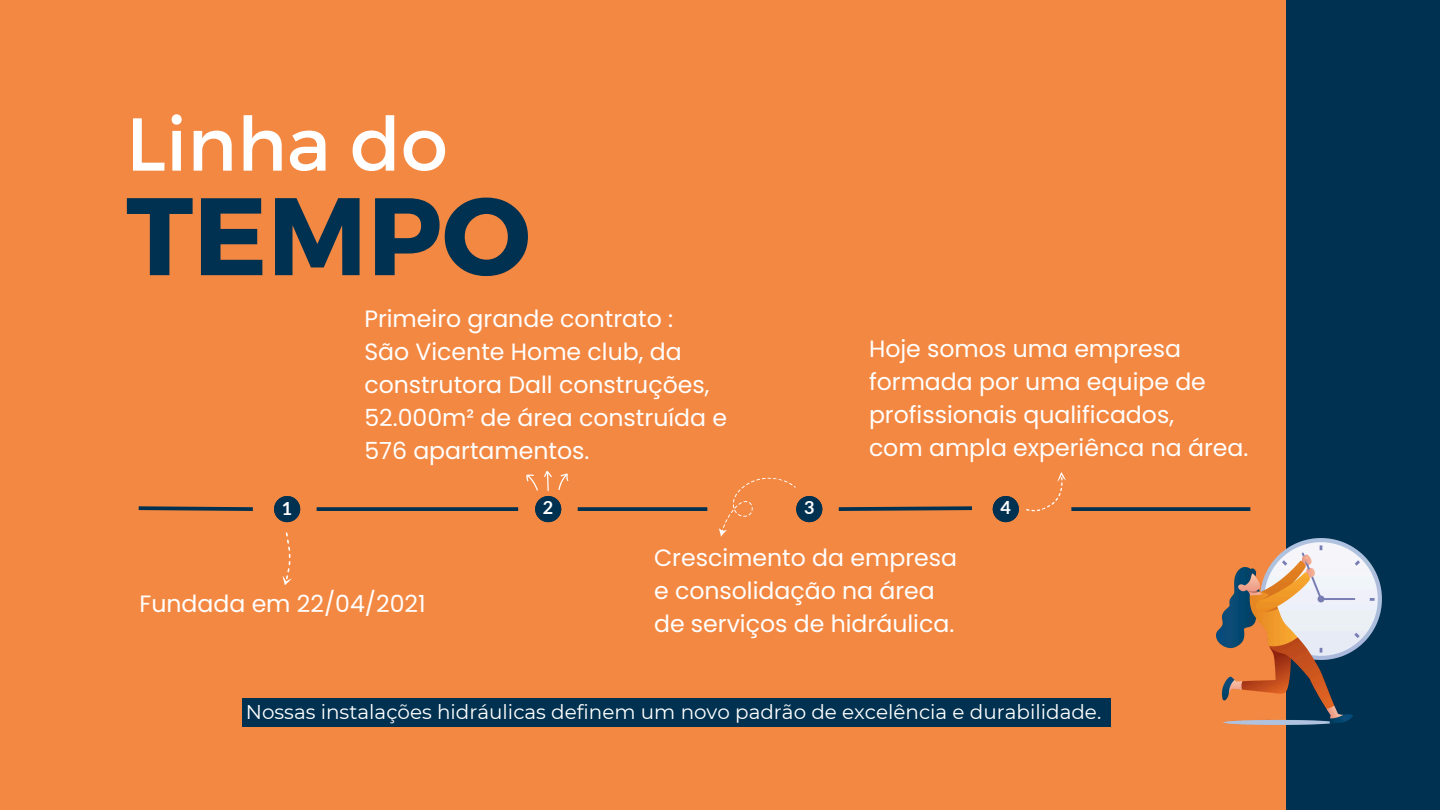
<style>
.page{position:relative;width:1440px;height:810px;background:#f38842}
.page>*{position:absolute;margin:0;border:0;box-sizing:border-box;transform-origin:0 0}
.t1{font:700 109.9px "Montserrat";color:#003150}
.t2{font:74.8px "Montserrat";color:#fff}
.t3{font:23.6px/33px "Poppins";color:#fff}
.t4{font:19.9px "Montserrat";color:#fff}
.t5{font:700 18.1px "Lato";color:#fff}
</style>
<div class="page">
<svg style="left:838px;top:506px;width:134px;height:5px"></svg>
<svg style="left:578px;top:507px;width:129px;height:4px"></svg>
<svg style="left:317px;top:507px;width:201px;height:4px"></svg>
<svg style="left:138px;top:506px;width:115px;height:5px"></svg>
<svg style="left:993px;top:496px;width:26px;height:26px"></svg>
<svg style="left:718px;top:477px;width:104px;height:60px"></svg>
<svg style="left:274px;top:496px;width:26px;height:26px"></svg>
<svg style="left:1071px;top:507px;width:179px;height:4px"></svg>
<div style="left:1286px;top:0;width:154px;height:810px;background:#003150"></div>
<img style="left:1216px;top:538px;width:165px;height:186px">
<svg style="left:1026px;top:472px;width:40px;height:40px"></svg>
<svg style="left:283px;top:532px;width:9px;height:53px"></svg>
<svg style="left:526px;top:471px;width:42px;height:51px"></svg>
<div style="left:242px;top:698px;width:868px;height:29px;background:#003150"></div>
<h3 class="t2" style="left:126px;top:95px;width:323px">Linha do</h3>
<h3 class="t1" style="left:126px;top:165px;width:406px">TEMPO</h3>
<p class="t3" style="left:364px;top:302px;width:364px">Primeiro grande contrato :<br>São Vicente Home club, da construtora Dall construções,<br>52.000m² de área construída e<br>576 apartamentos.</p>
<p class="t3" style="left:869px;top:332px;width:381px">Hoje somos uma empresa formada por uma equipe de profissionais qualificados,<br>com ampla experiênca na área.</p>
<p class="t5" style="left:282px;top:497px;width:12px">1</p>
<p class="t3" style="left:139px;top:587px;width:288px">Fundada em 22/04/2021</p>
<p class="t5" style="left:543px;top:496px;width:12px">2</p>
<p class="t5" style="left:804px;top:496px;width:12px">3</p>
<p class="t3" style="left:654px;top:542px;width:304px">Crescimento da empresa e consolidação na área de serviços de hidráulica.</p>
<h2 class="t5" style="left:1001px;top:496px;width:12px">4</h2>
<p class="t4" style="left:246px;top:700px;width:857px">Nossas instalações hidráulicas definem um novo padrão de excelência e durabilidade.</p>
</div>
